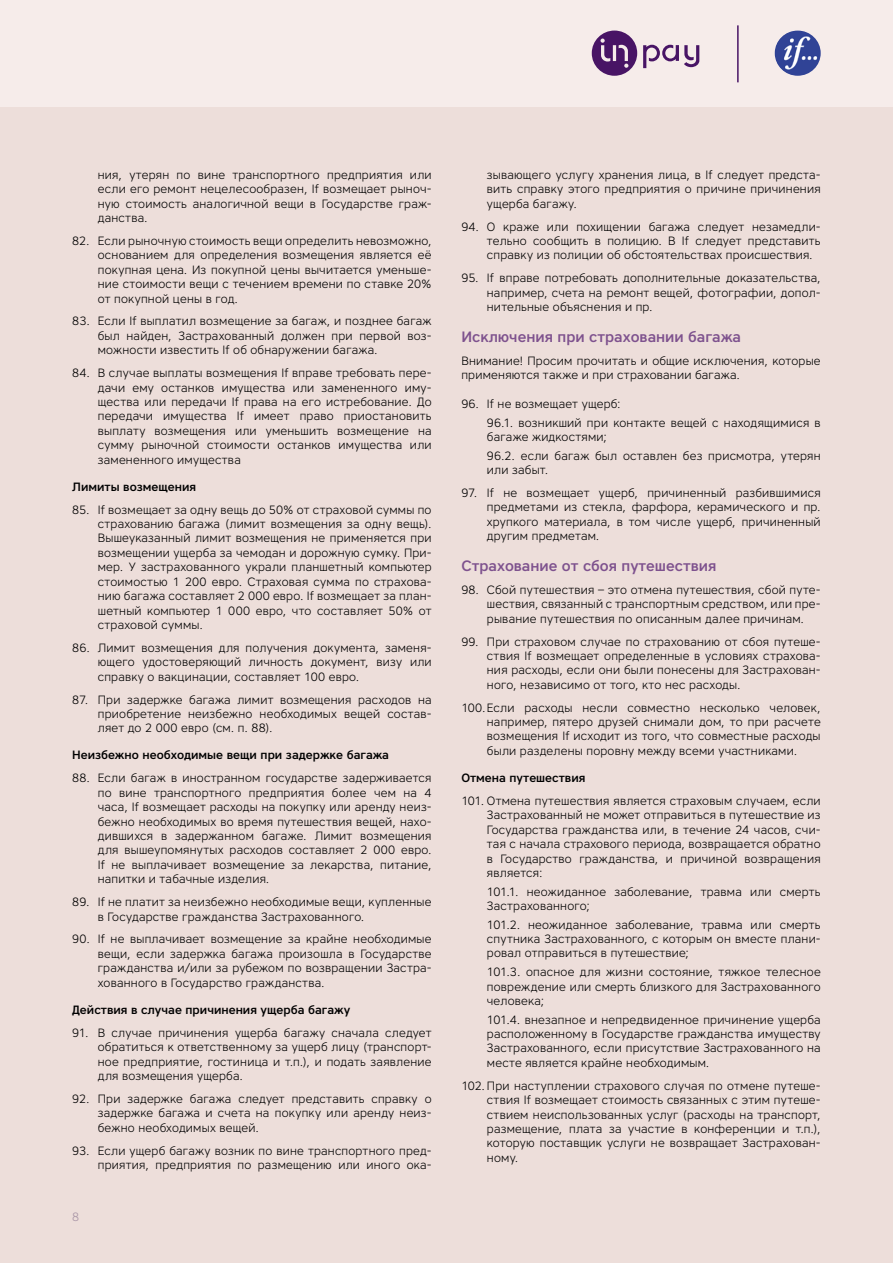
<style>
.page{position:relative;width:893px;height:1263px;background:#fff}
.page>*{position:absolute;margin:0;border:0;box-sizing:border-box;transform-origin:0 0}
.t1{font:500 15px "Core Sans A55";color:#7e528e}
.t2{font:300 12px/14.4px "Core Sans A35";letter-spacing:.02em;color:#000;text-align:justify}
.t3{font:500 12px "Core Sans A55";color:#000}
.t4{font:300 12px "Core Sans A35";color:#a995a6}
</style>
<div class="page">
<div style="left:0;top:106px;width:893px;height:1157px;background:#eddeda"></div>
<div style="left:0;top:0;width:893px;height:106px;background:#f6ecea"></div>
<svg style="left:592px;top:31px;width:107px;height:45px"></svg>
<img style="left:775px;top:31px;width:46px;height:45px;border-radius:23px">
<hr style="left:737px;top:25px;width:2px;height:57px;background:#481465">
<p class="t2" style="left:98px;top:167px;width:335px">ния, утерян по вине транспортного предприятия или если его ремонт нецелесообразен, If возмещает рыноч&shy;ную стоимость аналогичной вещи в Государстве граж&shy;данства.</p>
<p class="t2" style="left:98px;top:233px;width:335px;text-indent:-26px">82. Если рыночную стоимость вещи определить невозможно, основанием для определения возмещения является её покупная цена. Из покупной цены вычитается уменьше&shy;ние стоимости вещи с течением времени по ставке 20% от покупной цены в год.</p>
<p class="t2" style="left:98px;top:314px;width:335px;text-indent:-26px">83. Если If выплатил возмещение за багаж, и позднее багаж был найден, Застрахованный должен при первой воз&shy;можности известить If об обнаружении багажа.</p>
<p class="t2" style="left:98px;top:366px;width:335px;text-indent:-26px">84. В случае выплаты возмещения If вправе требовать пере&shy;дачи ему останков имущества или замененного иму&shy;щества или передачи If права на его истребование. До передачи имущества If имеет право приостановить выплату возмещения или уменьшить возмещение на сумму рыночной стоимости останков имущества или замененного имущества</p>
<p class="t3" style="left:72px;top:479px;width:125px">Лимиты возмещения</p>
<p class="t2" style="left:98px;top:502px;width:335px;text-indent:-26px">85. If возмещает за одну вещь до 50% от страховой суммы по страхованию багажа (лимит возмещения за одну вещь).<br>Вышеуказанный лимит возмещения не применяется при возмещении ущерба за чемодан и дорожную сумку. При&shy;мер. У застрахованного украли планшетный компьютер стоимостью 1 200 евро. Страховая сумма по страхова&shy;нию багажа составляет 2 000 евро. If возмещает за план&shy;шетный компьютер 1 000 евро, что составляет 50% от страховой суммы.</p>
<p class="t2" style="left:98px;top:640px;width:335px;text-indent:-26px">86. Лимит возмещения для получения документа, заменя&shy;ющего удостоверяющий личность документ, визу или справку о вакцинации, составляет 100 евро.</p>
<p class="t2" style="left:98px;top:692px;width:335px;text-indent:-26px">87. При задержке багажа лимит возмещения расходов на приобретение неизбежно необходимых вещей состав&shy;ляет до 2 000 евро (см. п. 88).</p>
<p class="t3" style="left:72px;top:747px;width:318px">Неизбежно необходимые вещи при задержке багажа</p>
<p class="t2" style="left:98px;top:771px;width:335px;text-indent:-26px">88. Если багаж в иностранном государстве задерживается по вине транспортного предприятия более чем на 4 часа, If возмещает расходы на покупку или аренду неиз&shy;бежно необходимых во время путешествия вещей, нахо&shy;дившихся в задержанном багаже. Лимит возмещения для вышеупомянутых расходов составляет 2 000 евро.<br>If не выплачивает возмещение за лекарства, питание, напитки и табачные изделия.</p>
<p class="t2" style="left:98px;top:894px;width:335px;text-indent:-26px">89. If не платит за неизбежно необходимые вещи, купленные в Государстве гражданства Застрахованного.</p>
<p class="t2" style="left:98px;top:932px;width:335px;text-indent:-26px">90. If не выплачивает возмещение за крайне необходимые вещи, если задержка багажа произошла в Государстве гражданства и/или за рубежом по возвращении Застра&shy;хованного в Государство гражданства.</p>
<p class="t3" style="left:72px;top:1002px;width:279px">Действия в случае причинения ущерба багажу</p>
<p class="t2" style="left:98px;top:1025px;width:335px;text-indent:-26px">91. В случае причинения ущерба багажу сначала следует обратиться к ответственному за ущерб лицу (транспорт&shy;ное предприятие, гостиница и т.п.), и подать заявление для возмещения ущерба.</p>
<p class="t2" style="left:98px;top:1091px;width:335px;text-indent:-26px">92. При задержке багажа следует представить справку о задержке багажа и счета на покупку или аренду неиз&shy;бежно необходимых вещей.</p>
<p class="t2" style="left:72px;top:1143px;width:361px;text-align:right">93. Если ущерб багажу возник по вине транспортного пред&shy;приятия, предприятия по размещению или иного ока-</p>
<p class="t4" style="left:72px;top:1208px;width:9px">8</p>
<p class="t2" style="left:487px;top:167px;width:335px">зывающего услугу хранения лица, в If следует предста&shy;вить справку этого предприятия о причине причинения ущерба багажу.</p>
<p class="t2" style="left:487px;top:219px;width:335px;text-indent:-26px">94. О краже или похищении багажа следует незамедли&shy;тельно сообщить в полицию. В If следует представить справку из полиции об обстоятельствах происшествия.</p>
<p class="t2" style="left:487px;top:271px;width:335px;text-indent:-26px">95. If вправе потребовать дополнительные доказательства, например, счета на ремонт вещей, фотографии, допол&shy;нительные объяснения и пр.</p>
<p class="t1" style="left:461px;top:327px;width:281px">Исключения при страховании багажа</p>
<p class="t2" style="left:461px;top:353px;width:361px">Внимание! Просим прочитать и общие исключения, которые применяются также и при страховании багажа.</p>
<p class="t2" style="left:487px;top:394px;width:335px;line-height:18.6px;text-indent:-26px">96. If не возмещает ущерб:<br>96.1. возникший при контакте вещей с находящимися в</p>
<p class="t2" style="left:487px;top:427px;width:335px;line-height:18.6px">багаже жидкостями;<br>96.2. если багаж был оставлен без присмотра, утерян</p>
<p class="t2" style="left:487px;top:462px;width:63px">или забыт.</p>
<p class="t2" style="left:487px;top:485px;width:335px;text-indent:-26px">97. If не возмещает ущерб, причиненный разбившимися предметами из стекла, фарфора, керамического и пр. хрупкого материала, в том числе ущерб, причиненный другим предметам.</p>
<p class="t1" style="left:461px;top:556px;width:257px">Страхование от сбоя путешествия</p>
<p class="t2" style="left:487px;top:582px;width:335px;text-indent:-26px">98. Сбой путешествия – это отмена путешествия, сбой путе&shy;шествия, связанный с транспортным средством, или пре&shy;рывание путешествия по описанным далее причинам.</p>
<p class="t2" style="left:487px;top:634px;width:335px;text-indent:-26px">99. При страховом случае по страхованию от сбоя путеше&shy;ствия If возмещает определенные в условиях страхова&shy;ния расходы, если они были понесены для Застрахован&shy;ного, независимо от того, кто нес расходы.</p>
<p class="t2" style="left:487px;top:700px;width:335px;text-indent:-26px">100.Если расходы несли совместно несколько человек, например, пятеро друзей снимали дом, то при расчете возмещения If исходит из того, что совместные расходы были разделены поровну между всеми участниками.</p>
<p class="t3" style="left:461px;top:770px;width:126px">Отмена путешествия</p>
<p class="t2" style="left:487px;top:793px;width:335px;text-indent:-26px">101. Отмена путешествия является страховым случаем, если Застрахованный не может отправиться в путешествие из Государства гражданства или, в течение 24 часов, счи&shy;тая с начала страхового периода, возвращается обратно в Государство гражданства, и причиной возвращения является:</p>
<p class="t2" style="left:487px;top:884px;width:335px">101.1. неожиданное заболевание, травма или смерть<br>Застрахованного;</p>
<p class="t2" style="left:487px;top:917px;width:335px">101.2. неожиданное заболевание, травма или смерть спутника Застрахованного, с которым он вместе плани&shy;ровал отправиться в путешествие;</p>
<p class="t2" style="left:487px;top:964px;width:335px">101.3. опасное для жизни состояние, тяжкое телесное повреждение или смерть близкого для Застрахованного человека;</p>
<p class="t2" style="left:487px;top:1012px;width:335px">101.4. внезапное и непредвиденное причинение ущерба расположенному в Государстве гражданства имуществу Застрахованного, если присутствие Застрахованного на месте является крайне необходимым.</p>
<p class="t2" style="left:487px;top:1078px;width:335px;text-indent:-26px">102.При наступлении страхового случая по отмене путеше&shy;ствия If возмещает стоимость связанных с этим путеше&shy;ствием неиспользованных услуг (расходы на транспорт, размещение, плата за участие в конференции и т.п.), которую поставщик услуги не возвращает Застрахован&shy;ному.</p>
</div>
